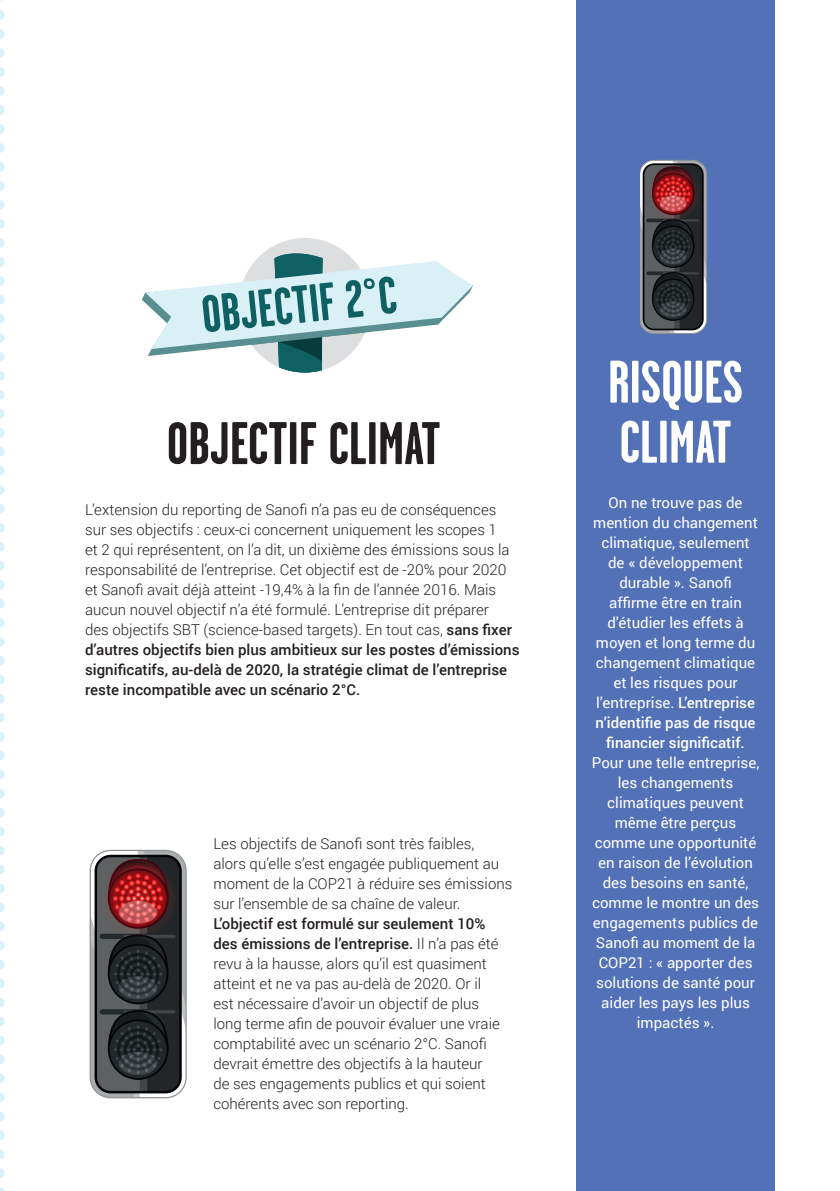
<style>
.page{position:relative;width:840px;height:1191px;background:#fff}
.page>*{position:absolute;margin:0;border:0;box-sizing:border-box;transform-origin:0 0}
.t1{font:700 60px "Garage Gothic";color:#231f20}
.t2{font:700 60px/60px "Garage Gothic";color:#fff}
.t3{font:300 15px/20px "Roboto";color:#231f20}
.t4{font:15px/20px "Roboto";color:#fff;text-align:center}
.s1{font-weight:500}
</style>
<div class="page">
<svg style="left:0;top:0;width:5px;height:1191px"></svg>
<div style="left:576px;top:0;width:198px;height:1190px;background:#5371b7"></div>
<svg style="left:89px;top:849px;width:98px;height:250px;background:#4c4f51"></svg>
<svg style="left:99px;top:859px;width:78px;height:79px;background:#812e31"></svg>
<svg style="left:640px;top:160px;width:67px;height:174px;background:#43474a"></svg>
<svg style="left:645px;top:166px;width:55px;height:55px;background:#842e31"></svg>
<div style="left:238px;top:238px;width:132px;height:134px;background:#dddee0;border-radius:50%"></div>
<svg style="left:142px;top:247px;width:330px;height:125px"></svg>
<h1 class="t1" style="left:167px;top:406px;width:275px">OBJECTIF CLIMAT</h1>
<p class="t3" style="left:85px;top:499px;width:435px">L’extension du reporting de Sanofi n’a pas eu de conséquences sur ses objectifs : ceux-ci concernent uniquement les scopes 1<br>et 2 qui représentent, on l’a dit, un dixième des émissions sous la responsabilité de l’entreprise. Cet objectif est de -20% pour 2020 et Sanofi avait déjà atteint -19,4% à la fin de l’année 2016. Mais aucun nouvel objectif n’a été formulé. L’entreprise dit préparer<br>des objectifs SBT (science-based targets). En tout cas, <span class="s1">sans fixer d’autres objectifs bien plus ambitieux sur les postes d’émissions significatifs, au-delà de 2020, la stratégie climat de l’entreprise reste incompatible avec un scénario 2°C.</span></p>
<p class="t3" style="left:213px;top:833px;width:300px">Les objectifs de Sanofi sont très faibles,<br>alors qu’elle s’est engagée publiquement au moment de la COP21 à réduire ses émissions sur l’ensemble de sa chaîne de valeur.</p>
<p class="t3" style="left:213px;top:913px;width:288px"><span class="s1">L’objectif est formulé sur seulement 10% des émissions de l’entreprise.</span> Il n’a pas été revu à la hausse, alors qu’il est quasiment atteint et ne va pas au-delà de 2020. Or il est nécessaire d’avoir un objectif de plus long terme afin de pouvoir évaluer une vraie comptabilité avec un scénario 2°C. Sanofi devrait émettre des objectifs à la hauteur de ses engagements publics et qui soient cohérents avec son reporting.</p>
<h1 class="t2" style="left:607px;top:351px;width:136px">RISQUES<br>CLIMAT</h1>
<p class="t4" style="left:593px;top:492px;width:166px">On ne trouve pas de mention du changement climatique, seulement de « développement durable ». Sanofi<br>affirme être en train d’étudier les effets à moyen et long terme du changement climatique et les risques pour l’entreprise. <span class="s1">L’entreprise n’identifie pas de risque financier significatif.</span></p>
<p class="t4" style="left:591px;top:752px;width:169px">Pour une telle entreprise, les changements climatiques peuvent même être perçus comme une opportunité en raison de l’évolution des besoins en santé, comme le montre un des engagements publics de<br>Sanofi au moment de la<br>COP21 : « apporter des solutions de santé pour aider les pays les plus impactés ».</p>
</div>
